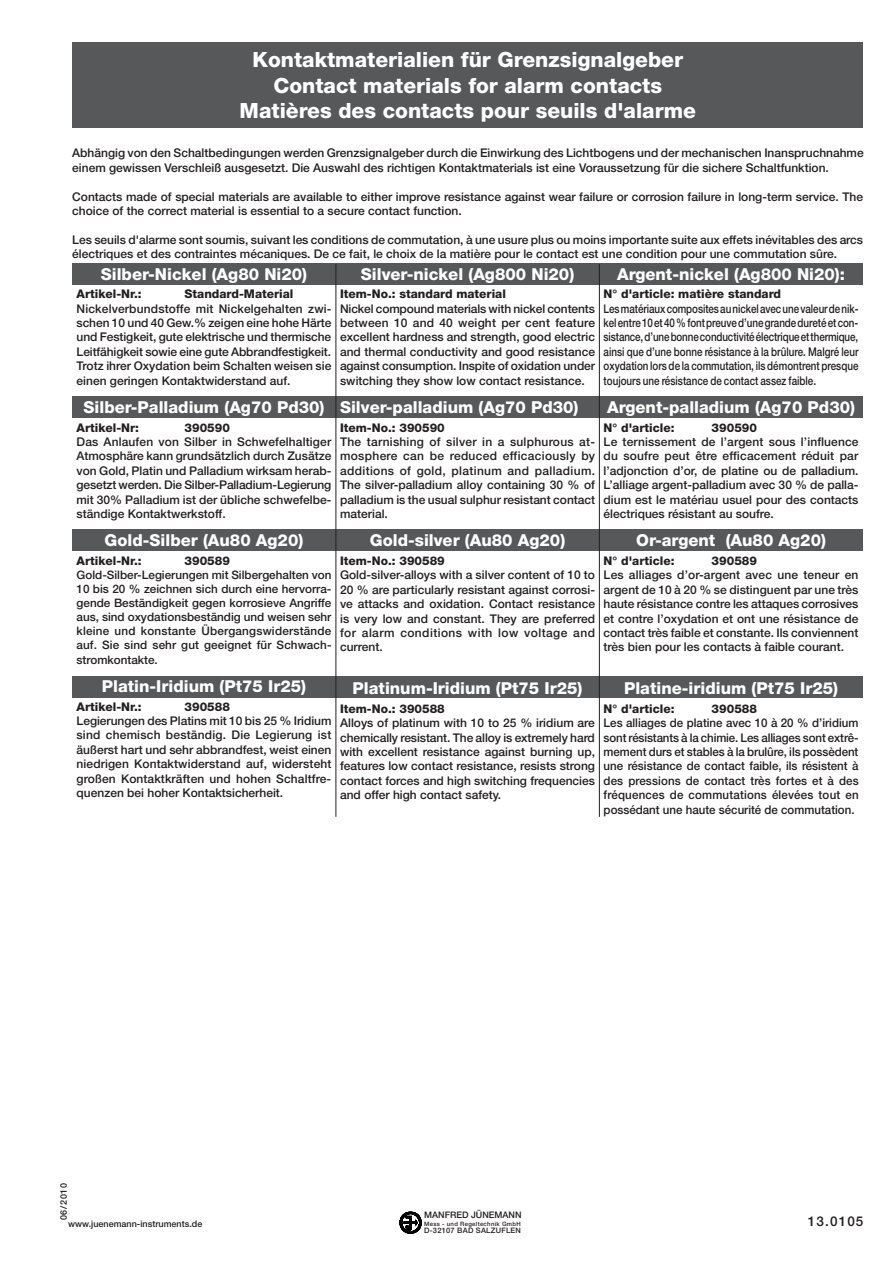
<style>
.page{position:relative;width:893px;height:1263px;background:#fff}
.page>*{position:absolute;margin:0;border:0;box-sizing:border-box;transform-origin:0 0}
.t1{font:800 21px/25.2px "Helvetica Neue LT Std";color:#fff;text-align:center}
.t2{font:800 16.5px "Helvetica Neue LT Std";color:#fff}
.t3{font:500 13.5px "Helvetica Neue LT Std";letter-spacing:.085em;color:#231f20}
.t4{font:500 12px/14.4px "Helvetica Neue LT Std";color:#231f20;text-align:justify}
.t5{font:500 12px/14.4px "Helvetica Neue LT Std";color:#231f20;text-align:justify;scale:.82 1}
.t6{font:500 12px/14.4px "Helvetica Neue LT Std";color:#231f20;text-align:justify;scale:.96 1}
.t7{font:800 12px "Helvetica Neue LT Std";color:#231f20}
.t8{font:500 11.7px/14.1px "Helvetica Neue LT Std";letter-spacing:.01em;color:#231f20;text-align:justify}
.t9{font:500 9px "Helvetica Neue LT Std";color:#231f20}
.t10{font:500 7.5px "Helvetica Neue LT Std";letter-spacing:.03em;color:#231f20}
.t11{font:500 6px "Helvetica Neue LT Std";letter-spacing:.05em;color:#231f20}
</style>
<div class="page">
<svg style="left:400px;top:1212px;width:21px;height:22px"></svg>
<div style="left:73px;top:676px;width:790px;height:21px;background:#57585a"></div>
<div style="left:73px;top:529px;width:790px;height:21px;background:#57585a"></div>
<div style="left:73px;top:396px;width:790px;height:21px;background:#57585a"></div>
<div style="left:72px;top:263px;width:791px;height:22px;background:#57585a"></div>
<div style="left:72px;top:43px;width:791px;height:85px;background:#57585a"></div>
<hr style="left:599px;top:264px;width:1px;height:553px;background:#231f20">
<hr style="left:336px;top:264px;width:1px;height:553px;background:#231f20">
<h1 class="t1" style="left:240px;top:47px;width:458px">Kontaktmaterialien für Grenzsignalgeber<br>Contact materials for alarm contacts<br>Matières des contacts pour seuils d'alarme</h1>
<p class="t4" style="left:72px;top:146px;width:793px">Abhängig von den Schaltbedingungen werden Grenzsignalgeber durch die Einwirkung des Lichtbogens und der mechanischen Inanspruchnahme einem gewissen Verschleiß ausgesetzt. Die Auswahl des richtigen Kontaktmaterials ist eine Voraussetzung für die sichere Schaltfunktion.</p>
<p class="t4" style="left:72px;top:189px;width:792px">Contacts made of special materials are available to either improve resistance against wear failure or corrosion failure in long-term service. The choice of the correct material is essential to a secure contact function.</p>
<p class="t4" style="left:72px;top:232px;width:792px">Les seuils d'alarme sont soumis, suivant les conditions de commutation, à une usure plus ou moins importante suite aux effets inévitables des arcs électriques et des contraintes mécaniques. De ce fait, le choix de la matière pour le contact est une condition pour une commutation sûre.</p>
<h2 class="t2" style="left:361px;top:264px;width:215px">Silver-nickel (Ag800 Ni20)</h2>
<p class="t7" style="left:340px;top:287px;width:167px">Item-No.: standard material</p>
<p class="t4" style="left:340px;top:301px;width:256px">Nickel compound materials with nickel contents between 10 and 40 weight per cent feature excellent hardness and strength, good electric and thermal conductivity and good resistance against consumption. Inspite of oxidation under switching they show low contact resistance.</p>
<h2 class="t2" style="left:340px;top:397px;width:240px">Silver-palladium (Ag70 Pd30)</h2>
<p class="t7" style="left:340px;top:420px;width:106px">Item-No.: 390590</p>
<p class="t4" style="left:340px;top:434px;width:257px">The tarnishing of silver in a sulphurous at&shy;mosphere can be reduced efficaciously by additions of gold, platinum and palladium.<br>The silver-palladium alloy containing 30 % of palladium is the usual sulphur resistant contact material.</p>
<h2 class="t2" style="left:370px;top:531px;width:197px">Gold-silver (Au80 Ag20)</h2>
<p class="t7" style="left:340px;top:553px;width:106px">Item-No.: 390589</p>
<p class="t4" style="left:340px;top:568px;width:256px">Gold-silver-alloys with a silver content of 10 to 20 % are particularly resistant against corrosi&shy;ve attacks and oxidation. Contact resistance is very low and constant. They are preferred for alarm conditions with low voltage and current.</p>
<h2 class="t2" style="left:353px;top:678px;width:231px">Platinum-Iridium (Pt75 Ir25)</h2>
<p class="t7" style="left:340px;top:701px;width:106px">Item-No.: 390588</p>
<p class="t4" style="left:340px;top:715px;width:256px">Alloys of platinum with 10 to 25 % iridium are chemically resistant. The alloy is extremely hard with excellent resistance against burning up, features low contact resistance, resists strong contact forces and high switching frequencies and offer high contact safety.</p>
<h2 class="t2" style="left:101px;top:264px;width:208px">Silber-Nickel (Ag80 Ni20)</h2>
<p class="t7" style="left:77px;top:287px;width:67px">Artikel-Nr.:</p>
<p class="t7" style="left:185px;top:287px;width:110px">Standard-Material</p>
<p class="t4" style="left:77px;top:301px;width:256px">Nickelverbundstoffe mit Nickelgehalten zwi&shy;schen 10 und 40 Gew.% zeigen eine hohe Härte und Festigkeit, gute elektrische und thermische Leitfähigkeit sowie eine gute Abbrandfestigkeit.<br>Trotz ihrer Oxydation beim Schalten weisen sie einen geringen Kontaktwiderstand auf.</p>
<h2 class="t2" style="left:84px;top:397px;width:242px">Silber-Palladium (Ag70 Pd30)</h2>
<p class="t7" style="left:77px;top:420px;width:64px">Artikel-Nr:</p>
<p class="t7" style="left:185px;top:420px;width:47px">390590</p>
<p class="t4" style="left:77px;top:434px;width:256px">Das Anlaufen von Silber in Schwefelhaltiger Atmosphäre kann grundsätzlich durch Zusätze von Gold, Platin und Palladium wirksam herab&shy;gesetzt werden. Die Silber-Palladium-Legierung mit 30% Palladium ist der übliche schwefelbe&shy;ständige Kontaktwerkstoff.</p>
<h2 class="t2" style="left:105px;top:531px;width:200px">Gold-Silber (Au80 Ag20)</h2>
<p class="t7" style="left:77px;top:553px;width:67px">Artikel-Nr.:</p>
<p class="t7" style="left:185px;top:553px;width:47px">390589</p>
<p class="t8" style="left:77px;top:568px;width:256px">Gold-Silber-Legierungen mit Silbergehalten von 10 bis 20 % zeichnen sich durch eine hervorra&shy;gende Beständigkeit gegen korrosieve Angriffe aus, sind oxydationsbeständig und weisen sehr kleine und konstante Übergangswiderstände auf. Sie sind sehr gut geeignet für Schwach&shy;stromkontakte.</p>
<h2 class="t2" style="left:102px;top:676px;width:206px">Platin-Iridium (Pt75 Ir25)</h2>
<p class="t7" style="left:77px;top:699px;width:67px">Artikel-Nr.:</p>
<p class="t7" style="left:185px;top:699px;width:47px">390588</p>
<p class="t4" style="left:77px;top:713px;width:256px">Legierungen des Platins mit 10 bis 25 % Iridium sind chemisch beständig. Die Legierung ist äußerst hart und sehr abbrandfest, weist einen niedrigen Kontaktwiderstand auf, widersteht großen Kontaktkräften und hohen Schaltfre&shy;quenzen bei hoher Kontaktsicherheit.</p>
<h2 class="t2" style="left:617px;top:264px;width:230px">Argent-nickel (Ag800 Ni20):</h2>
<p class="t7" style="left:604px;top:287px;width:179px">N° d'article: matière standard</p>
<p class="t5" style="left:604px;top:301px;width:312px">Les matériaux composites au nickel avec une valeur de nic&shy;kel entre 10 et 40 % font preuve d’une grande dureté et con&shy;sistance, d’une bonne conductivité électrique et thermique, ainsi que d’une bonne résistance à la brûlure. Malgré leur oxydation lors de la commutation, ils démontrent presque toujours une résistance de contact assez faible.</p>
<h2 class="t2" style="left:607px;top:397px;width:249px">Argent-palladium (Ag70 Pd30)</h2>
<p class="t7" style="left:604px;top:420px;width:72px">N° d'article:</p>
<p class="t7" style="left:712px;top:420px;width:47px">390590</p>
<p class="t4" style="left:604px;top:434px;width:256px">Le ternissement de l’argent sous l’influence du soufre peut être efficacement réduit par l’adjonction d’or, de platine ou de palladium.<br>L’alliage argent-palladium avec 30 % de palla&shy;dium est le matériau usuel pour des contacts électriques résistant au soufre.</p>
<h2 class="t2" style="left:636px;top:531px;width:191px">Or-argent (Au80 Ag20)</h2>
<p class="t7" style="left:604px;top:553px;width:72px">N° d'article:</p>
<p class="t7" style="left:712px;top:553px;width:47px">390589</p>
<p class="t4" style="left:604px;top:568px;width:256px">Les alliages d’or-argent avec une teneur en argent de 10 à 20 % se distinguent par une très haute résistance contre les attaques corrosives et contre l’oxydation et ont une résistance de contact très faible et constante. Ils conviennent très bien pour les contacts à faible courant.</p>
<h2 class="t2" style="left:624px;top:678px;width:215px">Platine-iridium (Pt75 Ir25)</h2>
<p class="t7" style="left:604px;top:701px;width:72px">N° d'article:</p>
<p class="t7" style="left:712px;top:701px;width:47px">390588</p>
<p class="t6" style="left:604px;top:715px;width:267px">Les alliages de platine avec 10 à 20 % d’iridium sont résistants à la chimie. Les alliages sont extrê&shy;mement durs et stables à la brulûre, ils possèdent une résistance de contact faible, ils résistent à des pressions de contact très fortes et à des fréquences de commutations élevées tout en possédant une haute sécurité de commutation.</p>
<p class="t9" style="left:58px;top:1220px;width:39px;rotate:-90deg">06/2010</p>
<p class="t9" style="left:68px;top:1218px;width:136px">www.juenemann-instruments.de</p>
<p class="t9" style="left:424px;top:1210px;width:99px">MANFRED JÜNEMANN</p>
<p class="t11" style="left:424px;top:1220px;width:98px">Mess - und Regeltechnik GmbH</p>
<p class="t10" style="left:424px;top:1226px;width:98px">D-32107 BAD SALZUFLEN</p>
<p class="t3" style="left:808px;top:1213px;width:57px">13.0105</p>
</div>
